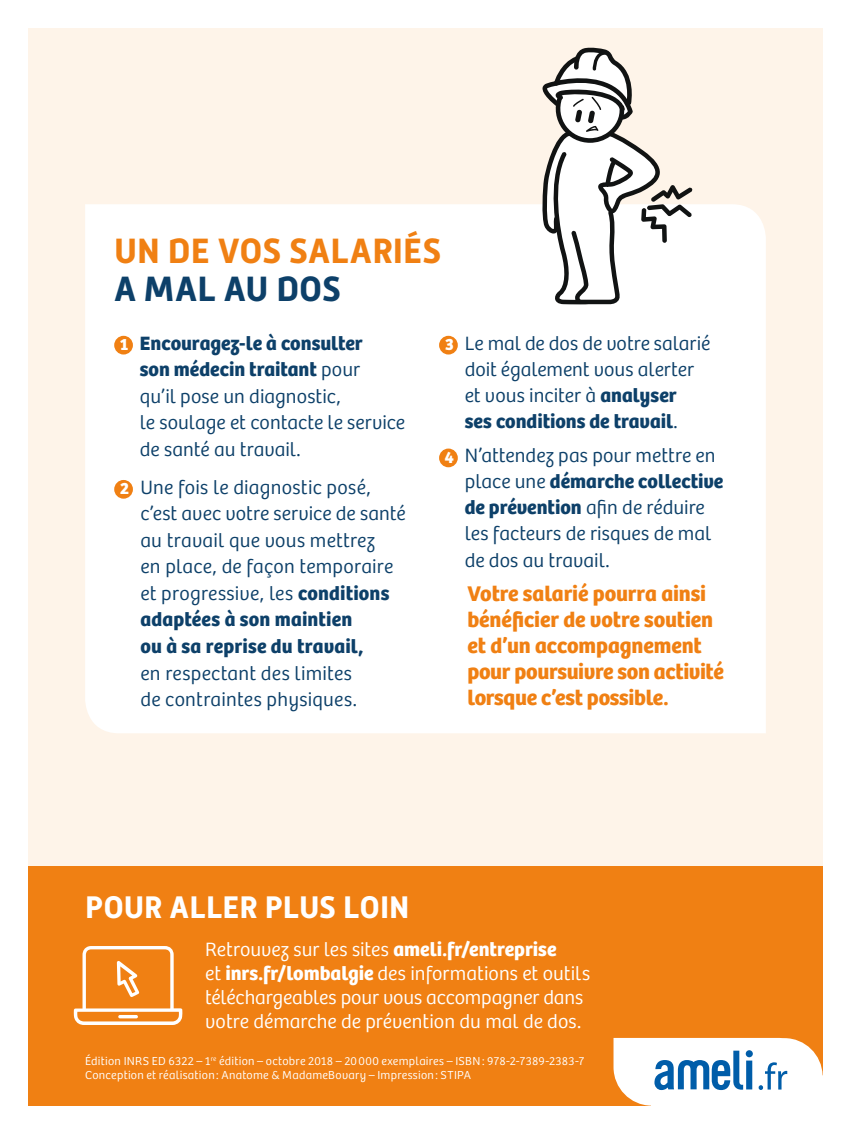
<style>
.page{position:relative;width:851px;height:1134px;background:#fff}
.page>*{position:absolute;margin:0;border:0;box-sizing:border-box;transform-origin:0 0}
.t1{font:700 36px "Mic 32 New";color:#f08013}
.t2{font:700 36px "Mic 32 New";color:#0d4069}
.t3{font:700 32px "Mic 32 New";color:#fff}
.t4{font:700 22px/26px "Bree";letter-spacing:-.005em;color:#f08013}
.t5{font:300 20px/26.6px "Bree";letter-spacing:.005em;color:#0d4069}
.t6{font:300 20px/24px "Bree";color:#fff}
.t7{font:300 12px/14.4px "Bree";letter-spacing:.02em;color:#fff}
.s1{font-weight:700;font-size:17px;color:#fff}
.s2{font-weight:700}
</style>
<div class="page">
<div style="left:28px;top:28px;width:794px;height:1078px;background:#fef4e9"></div>
<div style="left:28px;top:866px;width:794px;height:240px;background:#f08013"></div>
<svg style="left:613px;top:1038px;width:210px;height:68px;background:#dae1e6"></svg>
<svg style="left:74px;top:946px;width:108px;height:79px"></svg>
<div style="left:85px;top:204px;width:680px;height:529px;background:#fff"></div>
<div style="left:114px;top:336px;width:19px;height:18px;background:#f08013;border-radius:50%"></div>
<div style="left:114px;top:480px;width:19px;height:19px;background:#f08013;border-radius:50%"></div>
<div style="left:439px;top:336px;width:18px;height:18px;background:#f08013;border-radius:50%"></div>
<div style="left:439px;top:449px;width:18px;height:18px;background:#f08013;border-radius:50%"></div>
<svg style="left:541px;top:47px;width:151px;height:257px"></svg>
<h1 class="t1" style="left:114px;top:230px;width:328px">UN DE VOS SALARIÉS</h1>
<h1 class="t2" style="left:114px;top:268px;width:228px">A MAL AU DOS</h1>
<p class="t5" style="left:140px;top:330px;width:267px;text-indent:-20px"><span class="s1">1</span> <span class="s2">Encouragez-le à consulter<br>son médecin traitant</span> pour<br>qu’il pose un diagnostic,<br>le soulage et contacte le service de santé au travail.</p>
<p class="t5" style="left:140px;top:474px;width:267px;text-indent:-20px"><span class="s1">2</span> Une fois le diagnostic posé, c’est avec votre service de santé au travail que vous mettrez<br>en place, de façon temporaire et progressive, les <span class="s2">conditions adaptées à son maintien<br>ou à sa reprise du travail,</span></p>
<p class="t5" style="left:140px;top:660px;width:218px">en respectant des limites de contraintes physiques.</p>
<p class="t5" style="left:464px;top:330px;width:247px;line-height:26px;text-indent:-20px"><span class="s1">3</span> Le mal de dos de votre salarié doit également vous alerter et vous inciter à <span class="s2">analyser<br>ses conditions de travail</span>.</p>
<p class="t5" style="left:464px;top:443px;width:260px;line-height:26px;text-indent:-20px"><span class="s1">4</span> N’attendez pas pour mettre en place une <span class="s2">démarche collective de prévention</span> afin de réduire les facteurs de risques de mal de dos au travail.</p>
<p class="t4" style="left:467px;top:581px;width:258px">Votre salarié pourra ainsi bénéficier de votre soutien et d’un accompagnement pour poursuivre son activité lorsque c’est possible.</p>
<h2 class="t3" style="left:85px;top:889px;width:326px">POUR ALLER PLUS LOIN</h2>
<p class="t6" style="left:205px;top:938px;width:386px">Retrouvez sur les sites <span class="s2">ameli.fr/entreprise<br></span>et <span class="s2">inrs.fr/lombalgie</span> des informations et outils téléchargeables pour vous accompagner dans votre démarche de prévention du mal de dos.</p>
<p class="t7" style="left:85px;top:1054px;width:500px">Édition INRS ED 6322 – 1<sup>re</sup> édition – octobre 2018 – 20000 exemplaires – ISBN: 978-2-7389-2383-7<br>Conception et réalisation: Anatome &amp; MadameBovary – Impression: STIPA</p>
</div>
